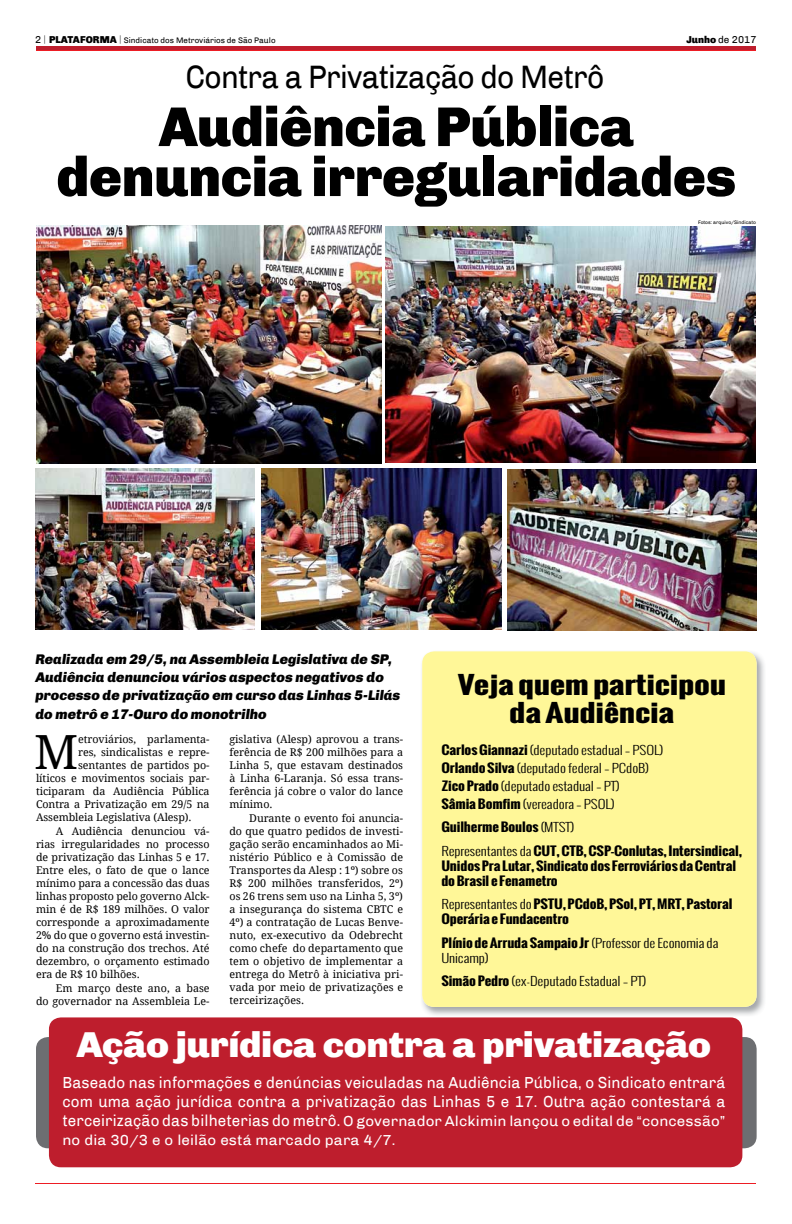
<style>
.page{position:relative;width:792px;height:1224px;background:#fff}
.page>*{position:absolute;margin:0;border:0;box-sizing:border-box;transform-origin:0 0}
.t1{font:900 56.2px/50px "Chivo";letter-spacing:-.01em;color:#000;text-align:center}
.t2{font:47.1px "Droid Serif";color:#000}
.t3{font:900 36px "Chivo";letter-spacing:-.01em;color:#fff;scale:1.04 1}
.t4{font:32.4px "Chivo";letter-spacing:-.025em;color:#000;scale:.93 1}
.t5{font:700 24px/28px "Oswald";letter-spacing:-.01em;color:#000;text-align:center;scale:1.4 1}
.t6{font:15.9px/19px "Chivo";letter-spacing:.01em;color:#fff;scale:.95 1}
.t7{font:14.5px/19px "Chivo";letter-spacing:.01em;color:#fff;scale:1.05 1}
.t8{font:italic 900 14px/18px "Chivo";color:#000}
.t9{font:300 12px/17.8px "Oswald";letter-spacing:-.01em;color:#000;scale:1.2 1}
.t10{font:700 12px/15px "Oswald";letter-spacing:-.01em;color:#000;scale:1.2 1}
.t11{font:10.7px/13px "Droid Serif";letter-spacing:-.005em;color:#000;text-align:justify}
.t12{font:10px "Chivo";color:#000}
.t13{font:8px "Chivo";color:#000}
.t14{font:5px "Chivo";color:#000}
.s1{font-size:10px}
.s2{font-family:"Exo";font-weight:200;font-size:10px}
.s3{font-weight:900;font-size:10px}
.s4{font-weight:900}
.s5{font-weight:700}
.s6{font-weight:300}
.s7{font-size:15.9px}
</style>
<div class="page">
<hr style="left:36px;top:46px;width:720px;height:4px;background:#be1e2d">
<hr style="left:36px;top:50px;width:720px;height:1px;background:#ed1d24">
<hr style="left:36px;top:1183px;width:720px;height:1px;background:#ed1d24">
<div style="left:36px;top:1037px;width:721px;height:111px;background:#6d6e71;border-radius:12px"></div>
<div style="left:49px;top:1017px;width:693px;height:150px;background:#be1e2d;border-radius:12px"></div>
<img style="left:422px;top:651px;width:342px;height:364px">
<div style="left:422px;top:651px;width:335px;height:356px;background:#fff798;border-radius:12px"></div>
<img style="left:385px;top:227px;width:371px;height:235px">
<img style="left:507px;top:469px;width:250px;height:162px">
<img style="left:36px;top:226px;width:345px;height:238px">
<img style="left:262px;top:468px;width:239px;height:162px">
<img style="left:35px;top:468px;width:220px;height:162px">
<p class="t13" style="left:35px;top:36px;width:242px"><span class="s1">2</span> <span class="s2">|</span> <span class="s3">PLATAFORMA</span> <span class="s2">|</span> Sindicato dos Metroviários de São Paulo</p>
<p class="t12" style="left:686px;top:34px;width:72px"><span class="s4">Junho</span> de 2017</p>
<h3 class="t4" style="left:185px;top:58px;width:452px">Contra a Privatização do Metrô</h3>
<h1 class="t1" style="left:56px;top:102px;width:682px">Audiência Pública denuncia irregularidades</h1>
<p class="t14" style="left:698px;top:219px;width:59px">Fotos: arquivo/Sindicato</p>
<h3 class="t8" style="left:35px;top:651px;width:367px">Realizada em 29/5, na Assembleia Legislativa de SP, Audiência denunciou vários aspectos negativos do processo de privatização em curso das Linhas 5-Lilás do metrô e 17-Ouro do monotrilho</h3>
<h2 class="t2" style="left:34px;top:719px;width:46px">M</h2>
<p class="t11" style="left:78px;top:732px;width:133px">etroviários, parlamenta-</p>
<p class="t11" style="left:78px;top:745px;width:133px">res, sindicalistas e repre-</p>
<p class="t11" style="left:78px;top:758px;width:133px">sentantes de partidos po-</p>
<p class="t11" style="left:36px;top:771px;width:175px">líticos e movimentos sociais par-</p>
<p class="t11" style="left:36px;top:784px;width:175px">ticiparam da Audiência Pública</p>
<p class="t11" style="left:36px;top:797px;width:175px">Contra a Privatização em 29/5 na</p>
<p class="t11" style="left:36px;top:810px;width:157px">Assembleia Legislativa (Alesp).</p>
<p class="t11" style="left:36px;top:824px;width:175px;text-indent:20px">A Audiência denunciou vá&shy;rias irregularidades no processo de privatização das Linhas 5 e 17.<br>Entre eles, o fato de que o lance mínimo para a concessão das duas linhas proposto pelo governo Alck&shy;min é de R$ 189 milhões. O valor corresponde a aproximadamente 2% do que o governo está investin&shy;do na construção dos trechos. Até dezembro, o orçamento estimado era de R$ 10 bilhões.</p>
<p class="t11" style="left:36px;top:982px;width:175px;text-align:right">Em março deste ano, a base<br>do governador na Assembleia Le-</p>
<p class="t11" style="left:229px;top:732px;width:175px">gislativa (Alesp) aprovou a trans&shy;ferência de R$ 200 milhões para a Linha 5, que estavam destinados à Linha 6-Laranja. Só essa trans&shy;ferência já cobre o valor do lance mínimo.</p>
<p class="t11" style="left:229px;top:811px;width:175px;text-indent:20px">Durante o evento foi anuncia&shy;do que quatro pedidos de investi&shy;gação serão encaminhados ao Mi&shy;nistério Público e à Comissão de Transportes da Alesp : 1º) sobre os R$ 200 milhões transferidos, 2º) os 26 trens sem uso na Linha 5, 3º) a insegurança do sistema CBTC e 4º) a contratação de Lucas Benve&shy;nuto, ex-executivo da Odebrecht como chefe do departamento que tem o objetivo de implementar a entrega do Metrô à iniciativa pri&shy;vada por meio de privatizações e terceirizações.</p>
<h3 class="t5" style="left:457px;top:671px;width:193px">Veja quem participou da Audiência</h3>
<p class="t9" style="left:441px;top:741px;width:186px"><span class="s5">Carlos Giannazi</span> (deputado estadual – PSOL)<br><span class="s5">Orlando Silva</span> (deputado federal – PCdoB)<br><span class="s5">Zico Prado</span> (deputado estadual – PT)<br><span class="s5">Sâmia Bomfim</span> (vereadora – PSOL)</p>
<p class="t10" style="left:441px;top:815px;width:252px;line-height:23.5px">Guilherme Boulos <span class="s6">(MTST)<br>Representantes da</span> CUT, CTB, CSP-Conlutas, Intersindical,</p>
<p class="t10" style="left:441px;top:858px;width:247px">Unidos Pra Lutar, Sindicato dos Ferroviários da Central do Brasil e Fenametro</p>
<p class="t10" style="left:441px;top:896px;width:244px"><span class="s6">Representantes do</span> PSTU, PCdoB, PSol, PT, MRT, Pastoral<br>Operária e Fundacentro</p>
<p class="t9" style="left:441px;top:935px;width:233px;line-height:15px"><span class="s5">Plínio de Arruda Sampaio Jr</span> (Professor de Economia da<br>Unicamp)</p>
<p class="t9" style="left:441px;top:972px;width:172px"><span class="s5">Simão Pedro</span> (ex-Deputado Estadual – PT)</p>
<h3 class="t3" style="left:76px;top:1024px;width:612px">Ação jurídica contra a privatização</h3>
<h3 class="t6" style="left:62px;top:1073px;width:699px">Baseado nas informações e denúncias veiculadas na Audiência Pública, o Sindicato entrará com uma ação jurídica contra a privatização das Linhas 5 e 17. Outra ação contestará a</h3>
<h3 class="t7" style="left:62px;top:1111px;width:633px"><span class="s7">terceirização das bilheterias do metrô.</span> O governador Alckimin lançou o edital de “concessão” no dia 30/3 e o leilão está marcado para 4/7.</h3>
</div>
